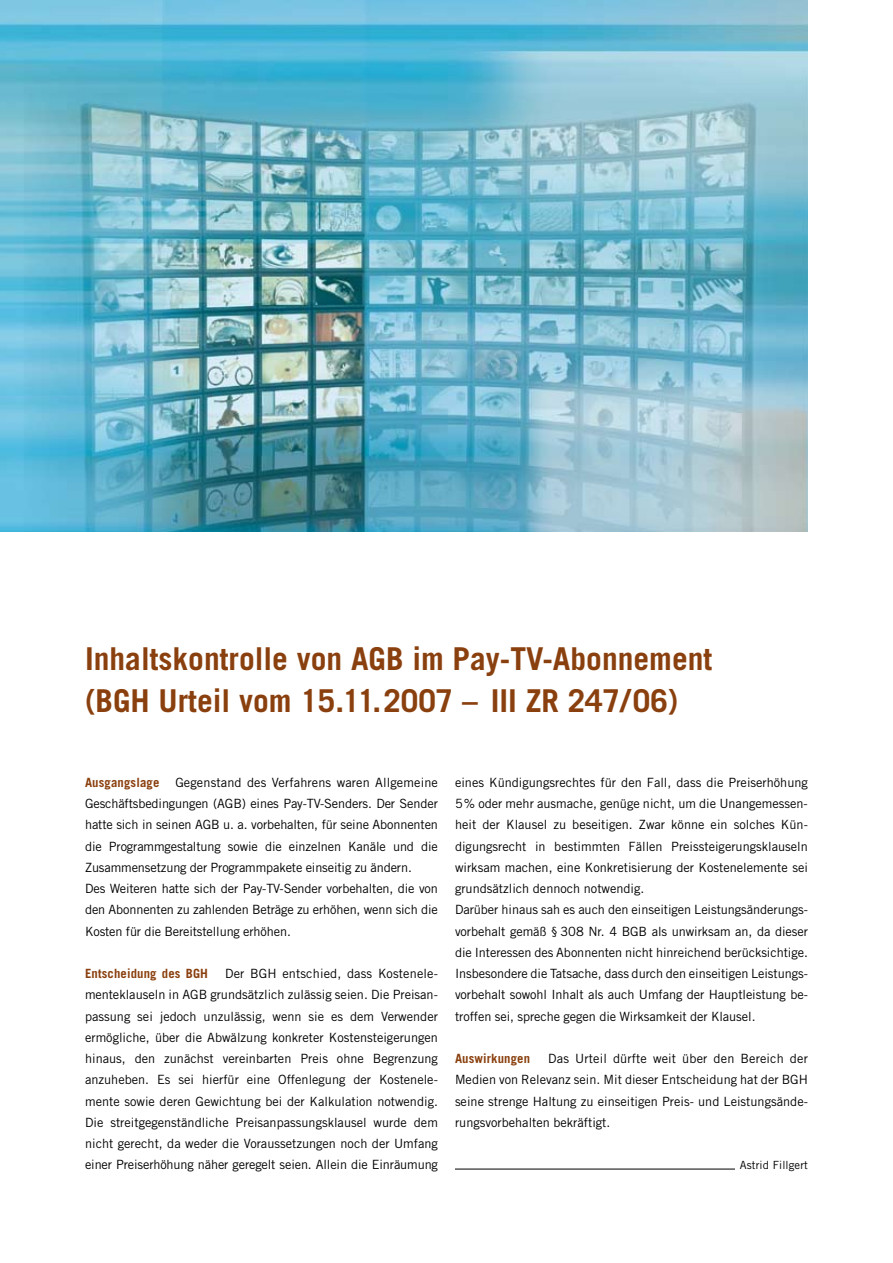
<style>
.page{position:relative;width:893px;height:1263px;background:#fff}
.page>*{position:absolute;margin:0;border:0;box-sizing:border-box;transform-origin:0 0}
.t1{font:700 31.5px/42.6px "Trade Gothic";color:#8a400e}
.t2{font:12.75px/21.3px "Trade Gothic";letter-spacing:-.005em;color:#000}
.t3{font:700 12.75px "Trade Gothic";letter-spacing:.01em;color:#8a400e}
.t4{font:11.25px "Trade Gothic";letter-spacing:.01em;color:#000}
.s1{font-weight:700;color:#8a400e}
</style>
<div class="page">
<img style="left:0;top:0;width:808px;height:531px">
<hr style="left:455px;top:1169px;width:280px;height:1px;background:#000">
<h1 class="t1" style="left:85px;top:637px;width:629px">Inhaltskontrolle von AGB im Pay-TV-Abonnement (BGH Urteil vom 15.11.2007 – III ZR 247/06)</h1>
<p class="t2" style="left:85px;top:771px;width:354px"><span class="s1">Ausgangslage</span> Gegenstand des Verfahrens waren Allgemeine Geschäftsbedingungen (AGB) eines Pay-TV-Senders. Der Sender hatte sich in seinen AGB u. a. vorbehalten, für seine Abonnenten die Programmgestaltung sowie die einzelnen Kanäle und die Zusammensetzung der Programmpakete einseitig zu ändern.<br>Des Weiteren hatte sich der Pay-TV-Sender vorbehalten, die von den Abonnenten zu zahlenden Beträge zu erhöhen, wenn sich die Kosten für die Bereitstellung erhöhen.</p>
<p class="t3" style="left:85px;top:966px;width:124px">Entscheidung des BGH</p>
<p class="t2" style="left:85px;top:963px;width:354px;text-align:justify;text-indent:140px">Der BGH entschied, dass Kostenele&shy;menteklauseln in AGB grundsätzlich zulässig seien. Die Preisan&shy;passung sei jedoch unzulässig, wenn sie es dem Verwender ermögliche, über die Abwälzung konkreter Kostensteigerungen hinaus, den zunächst vereinbarten Preis ohne Begrenzung anzuheben. Es sei hierfür eine Offenlegung der Kostenele&shy;mente sowie deren Gewichtung bei der Kalkulation notwendig.<br>Die streitgegenständliche Preisanpassungsklausel wurde dem nicht gerecht, da weder die Voraussetzungen noch der Umfang einer Preiserhöhung näher geregelt seien. Allein die Ein-räumung</p>
<p class="t2" style="left:455px;top:771px;width:354px">eines Kündigungsrechtes für den Fall, dass die Preiserhöhung 5% oder mehr ausmache, genüge nicht, um die Unangemessen&shy;heit der Klausel zu beseitigen. Zwar könne ein solches Kün&shy;digungsrecht in bestimmten Fällen Preissteigerungsklauseln wirksam machen, eine Konkretisierung der Kostenelemente sei grundsätzlich dennoch notwendig.<br>Darüber hinaus sah es auch den einseitigen Leistungsänderungs&shy;vorbehalt gemäß § 308 Nr. 4 BGB als unwirksam an, da dieser die Interessen des Abonnenten nicht hinreichend berücksichtige.<br>Insbesondere die Tatsache, dass durch den einseitigen Leistungs&shy;vorbehalt sowohl Inhalt als auch Umfang der Haupt-leistung be&shy;troffen sei, spreche gegen die Wirksamkeit der Klausel.</p>
<p class="t3" style="left:455px;top:1051px;width:77px">Auswirkungen</p>
<p class="t2" style="left:455px;top:1048px;width:354px;text-align:justify;text-indent:93px">Das Urteil dürfte weit über den Bereich der Medien von Relevanz sein. Mit dieser Entscheidung hat der BGH seine strenge Haltung zu einseitigen Preis- und Leistungsände&shy;rungsvorbehalten bekräftigt.</p>
<p class="t4" style="left:740px;top:1158px;width:70px">Astrid Fillgert</p>
</div>
